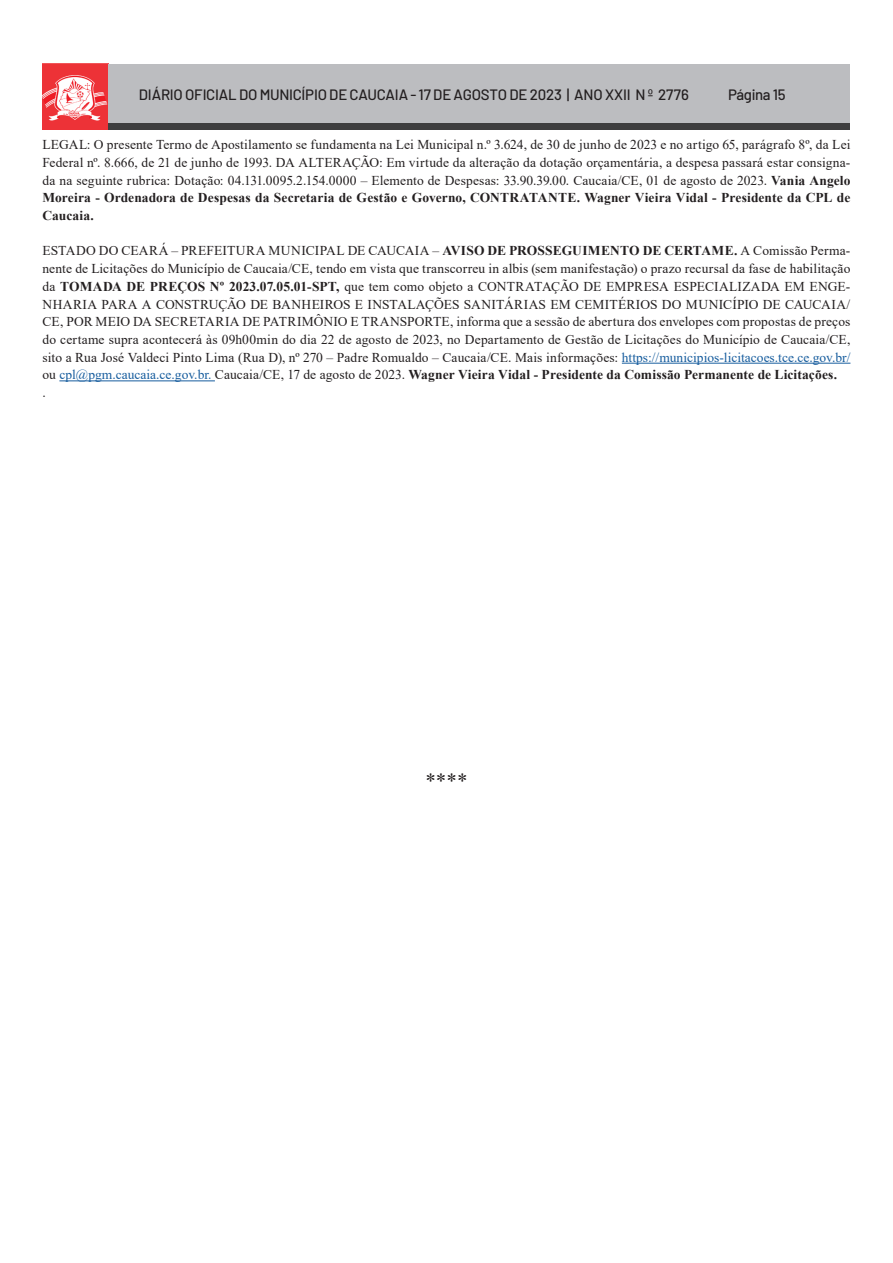
<style>
.page{position:relative;width:893px;height:1263px;background:#fff}
.page>*{position:absolute;margin:0;border:0;box-sizing:border-box;transform-origin:0 0}
.t1{font:21px "Times New Roman";color:#231f20}
.t2{font:500 15px "Barlow";letter-spacing:-.015em;color:#231f20}
.Estilo_de_parágrafo{font:13.5px/17.7px "Times New Roman";letter-spacing:.005em;color:#231f20;text-align:justify}
.s1{font-weight:700}
.s2{color:#175d9e}
</style>
<div class="page">
<img style="left:43px;top:64px;width:65px;height:65px">
<div style="left:108px;top:64px;width:742px;height:65px;background:#bcbdc0"></div>
<div style="left:108px;top:123px;width:742px;height:6px;background:#3e3e3f"></div>
<hr style="left:622px;top:363px;width:228px;height:1px;background:#175d9e">
<hr style="left:59px;top:381px;width:156px;height:1px;background:#175d9e">
<p class="t2" style="left:139px;top:83px;width:552px">DIÁRIO OFICIAL DO MUNICÍPIO DE CAUCAIA - 17 DE AGOSTO DE 2023 | ANO XXII N º 2776</p>
<p class="t2" style="left:728px;top:83px;width:59px">Página 15</p>
<p class="Estilo_de_parágrafo" style="left:43px;top:135px;width:809px">LEGAL: O presente Termo de Apostilamento se fundamenta na Lei Municipal n.º 3.624, de 30 de junho de 2023 e no artigo 65, parágrafo 8º, da Lei Federal nº. 8.666, de 21 de junho de 1993. DA ALTERAÇÃO: Em virtude da alteração da dotação orçamentária, a despesa passará estar consigna&shy;da na seguinte rubrica: Dotação: 04.131.0095.2.154.0000 – Elemento de Despesas: 33.90.39.00. Caucaia/CE, 01 de agosto de 2023. <span class="s1">Vania Angelo Moreira - Ordenadora de Despesas da Secretaria de Gestão e Governo, CONTRATANTE. Wagner Vieira Vidal - Presidente da CPL de Caucaia.</span></p>
<p class="Estilo_de_parágrafo" style="left:43px;top:242px;width:809px">ESTADO DO CEARÁ – PREFEITURA MUNICIPAL DE CAUCAIA – <span class="s1">AVISO DE PROSSEGUIMENTO DE CERTAME.</span> A Comissão Perma&shy;nente de Licitações do Município de Caucaia/CE, tendo em vista que transcorreu in albis (sem manifestação) o prazo recursal da fase de habilitação da <span class="s1">TOMADA DE PREÇOS Nº 2023.07.05.01-SPT,</span> que tem como objeto a CONTRATAÇÃO DE EMPRESA ESPECIALIZADA EM ENGE-NHARIA PARA A CONSTRUÇÃO DE BANHEIROS E INSTALAÇÕES SANITÁRIAS EM CEMITÉRIOS DO MUNICÍPIO DE CAUCAIA/ CE, POR MEIO DA SECRETARIA DE PATRIMÔNIO E TRANSPORTE, informa que a sessão de abertura dos envelopes com propostas de preços do certame supra acontecerá às 09h00min do dia 22 de agosto de 2023, no Departamento de Gestão de Licitações do Município de Caucaia/CE, sito a Rua José Valdeci Pinto Lima (Rua D), nº 270 – Padre Romualdo – Caucaia/CE. Mais informações: <span class="s2">https://municipios-licitacoes.tce.ce.gov.br/ </span>ou <span class="s2">cpl@pgm.caucaia.ce.gov.br.</span> Caucaia/CE, 17 de agosto de 2023. <span class="s1">Wagner Vieira Vidal - Presidente da Comissão Permanente de Licitações.</span></p>
<p class="Estilo_de_parágrafo" style="left:43px;top:383px;width:5px">.</p>
<p class="t1" style="left:425px;top:766px;width:43px">****</p>
</div>
